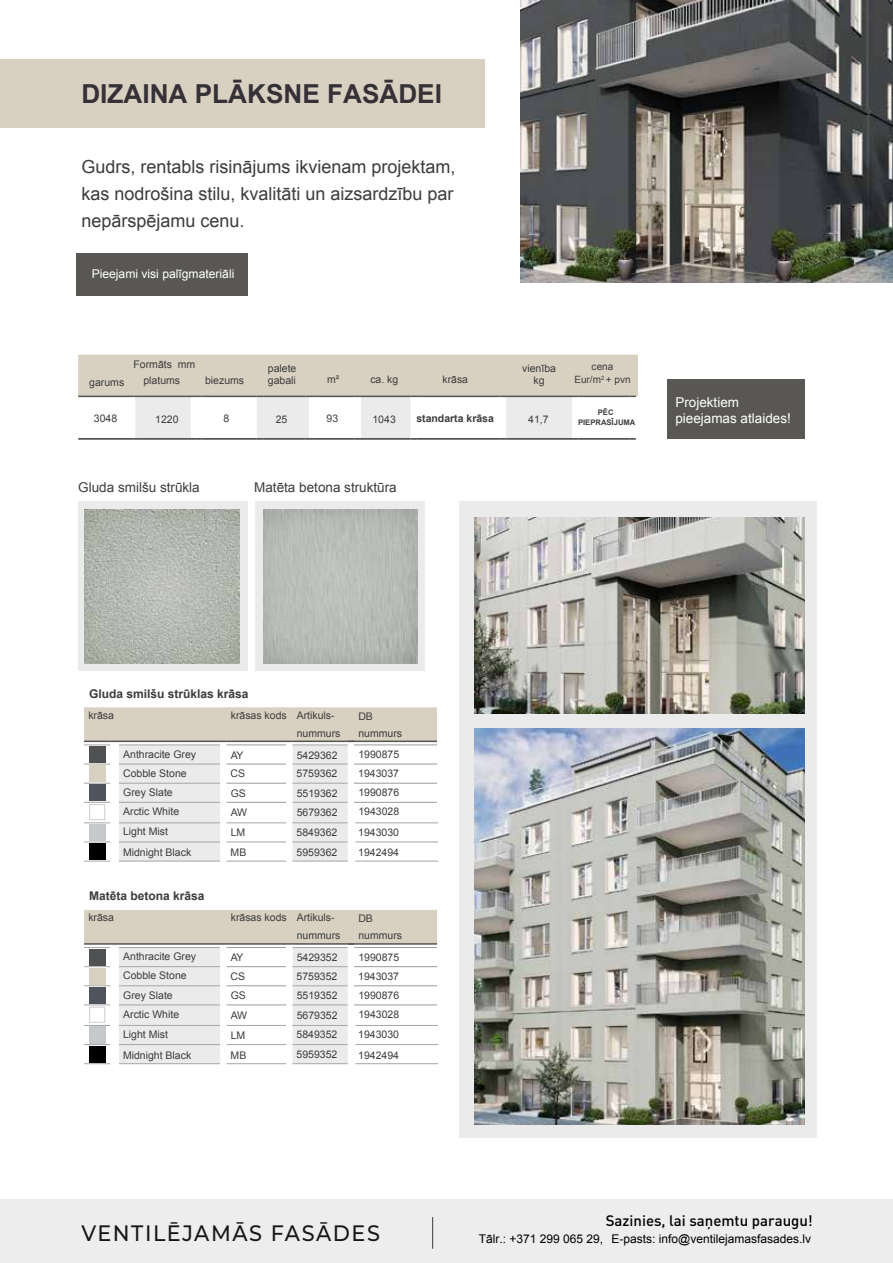
<style>
.page{position:relative;width:893px;height:1263px;background:#fff}
.page>*{position:absolute;margin:0;border:0;box-sizing:border-box;transform-origin:0 0}
.t1{font:700 26.25px "Arial";color:#353137}
.t2{font:500 22.2px "Montserrat";letter-spacing:.075em;color:#181716;scale:.93 1}
.t3{font:18px/27px "Arial";color:#3c3c3b;text-align:justify}
.t4{font:500 15px "DIN Pro";color:#000}
.t5{font:13.5px "Arial";color:#3c3c3b}
.t6{font:13.5px/16.2px "Arial";color:#fff}
.t7{font:12.15px "Arial";color:#fff}
.t8{font:12px "Arial";color:#000}
.t9{font:700 12px "Arial";color:#3c3c3b}
.t10{font:10.5px/12.6px "Arial";color:#3c3c3b}
.t11{font:700 10.5px "Arial";color:#3c3c3b}
.t12{font:10.35px "Arial";color:#3c3c3b}
.t13{font:10.05px/13.5px "Arial";color:#3c3c3b;text-align:center}
.t14{font:700 7.65px/9.1px "Arial";color:#3c3c3b;text-align:center}
</style>
<div class="page">
<div style="left:459px;top:501px;width:358px;height:637px;background:#ebebeb"></div>
<img style="left:474px;top:517px;width:331px;height:196px">
<svg style="left:78px;top:355px;width:560px;height:85px"></svg>
<hr style="left:506px;top:396px;width:66px;height:1px;background:#555454">
<hr style="left:361px;top:396px;width:49px;height:1px;background:#555454">
<hr style="left:312px;top:396px;width:43px;height:1px;background:#555454">
<hr style="left:263px;top:396px;width:43px;height:1px;background:#555454">
<hr style="left:202px;top:396px;width:55px;height:1px;background:#555454">
<hr style="left:140px;top:396px;width:55px;height:1px;background:#555454">
<hr style="left:78px;top:396px;width:56px;height:1px;background:#555454">
<hr style="left:355px;top:822px;width:83px;height:1px;background:#a6a6a5">
<hr style="left:355px;top:841px;width:83px;height:1px;background:#a6a6a5">
<hr style="left:355px;top:861px;width:83px;height:1px;background:#a6a6a5">
<svg style="left:84px;top:707px;width:353px;height:155px"></svg>
<img style="left:89px;top:765px;width:16px;height:17px">
<img style="left:89px;top:824px;width:16px;height:16px">
<img style="left:474px;top:729px;width:331px;height:396px">
<div style="left:78px;top:501px;width:170px;height:170px;background:#ebebeb"></div>
<div style="left:256px;top:501px;width:169px;height:170px;background:#ebebeb"></div>
<img style="left:85px;top:509px;width:154px;height:154px">
<img style="left:263px;top:509px;width:154px;height:154px">
<img style="left:89px;top:843px;width:16px;height:16px">
<hr style="left:355px;top:1025px;width:83px;height:1px;background:#a6a6a5">
<hr style="left:355px;top:1044px;width:83px;height:1px;background:#a6a6a5">
<hr style="left:355px;top:1063px;width:83px;height:1px;background:#a6a6a5">
<svg style="left:84px;top:910px;width:353px;height:155px"></svg>
<img style="left:89px;top:968px;width:16px;height:16px">
<img style="left:89px;top:1027px;width:16px;height:16px">
<img style="left:89px;top:1046px;width:16px;height:16px">
<div style="left:0;top:59px;width:485px;height:69px;background:#d8d1c2"></div>
<img style="left:520px;top:0;width:373px;height:283px">
<div style="left:76px;top:253px;width:172px;height:43px;background:#585754"></div>
<div style="left:0;top:1200px;width:893px;height:63px;background:#ededed"></div>
<hr style="left:432px;top:1217px;width:1px;height:32px;background:#3c3c3b">
<div style="left:667px;top:379px;width:137px;height:60px;background:#585754"></div>
<h1 class="t1" style="left:81px;top:77px;width:362px">DIZAINA PLĀKSNE FASĀDEI</h1>
<h3 class="t3" style="left:81px;top:153px;width:376px">Gudrs, rentabls risinājums ikvienam projektam, kas nodrošina stilu, kvalitāti un aizsardzību par nepārspējamu cenu.</h3>
<p class="t7" style="left:92px;top:266px;width:144px">Pieejami visi palīgmateriāli</p>
<p class="t10" style="left:134px;top:358px;width:63px">Formāts mm</p>
<p class="t10" style="left:522px;top:362px;width:35px">vienība</p>
<p class="t10" style="left:268px;top:362px;width:30px">palete gabali</p>
<p class="t12" style="left:443px;top:373px;width:27px">krāsa</p>
<p class="t10" style="left:89px;top:376px;width:37px">garums</p>
<p class="t10" style="left:143px;top:375px;width:38px">platums</p>
<p class="t10" style="left:205px;top:375px;width:41px">biezums</p>
<p class="t12" style="left:327px;top:373px;width:14px">m²</p>
<p class="t12" style="left:370px;top:373px;width:29px">ca. kg</p>
<p class="t10" style="left:533px;top:374px;width:13px">kg</p>
<p class="t11" style="left:416px;top:411px;width:79px">standarta krāsa</p>
<p class="t10" style="left:94px;top:412px;width:25px">3048</p>
<p class="t10" style="left:155px;top:413px;width:25px">1220</p>
<p class="t10" style="left:223px;top:412px;width:7px">8</p>
<p class="t10" style="left:276px;top:413px;width:13px">25</p>
<p class="t10" style="left:327px;top:412px;width:13px">93</p>
<p class="t10" style="left:372px;top:413px;width:25px">1043</p>
<p class="t10" style="left:528px;top:413px;width:22px">41,7</p>
<p class="t13" style="left:574px;top:359px;width:58px">cena<br>Eur/m<sup>2</sup> + pvn</p>
<p class="t14" style="left:578px;top:408px;width:59px">PĒC<br>PIEPRASĪJUMA</p>
<p class="t5" style="left:78px;top:479px;width:123px">Gluda smilšu strūkla</p>
<p class="t5" style="left:254px;top:479px;width:144px">Matēta betona struktūra</p>
<p class="t6" style="left:675px;top:394px;width:117px">Projektiem pieejamas atlaides!</p>
<p class="t9" style="left:89px;top:685px;width:161px">Gluda smilšu strūklas krāsa</p>
<p class="t10" style="left:88px;top:709px;width:27px">krāsa</p>
<p class="t10" style="left:231px;top:709px;width:105px">krāsas kods Artikuls-</p>
<p class="t10" style="left:358px;top:710px;width:16px">DB</p>
<p class="t10" style="left:297px;top:727px;width:45px">nummurs</p>
<p class="t10" style="left:358px;top:727px;width:45px">nummurs</p>
<p class="t10" style="left:123px;top:748px;width:74px">Anthracite Grey</p>
<p class="t10" style="left:231px;top:749px;width:14px">AY</p>
<p class="t10" style="left:297px;top:749px;width:42px">5429362</p>
<p class="t10" style="left:358px;top:748px;width:42px">1990875</p>
<p class="t10" style="left:231px;top:787px;width:17px">GS</p>
<p class="t10" style="left:297px;top:787px;width:42px">5519362</p>
<p class="t10" style="left:358px;top:786px;width:42px">1990876</p>
<p class="t10" style="left:123px;top:805px;width:58px">Arctic White</p>
<p class="t10" style="left:231px;top:806px;width:18px">AW</p>
<p class="t10" style="left:297px;top:806px;width:42px">5679362</p>
<p class="t10" style="left:358px;top:805px;width:42px">1943028</p>
<p class="t10" style="left:123px;top:767px;width:65px">Cobble Stone</p>
<p class="t10" style="left:231px;top:767px;width:16px">CS</p>
<p class="t10" style="left:297px;top:767px;width:42px">5759362</p>
<p class="t10" style="left:358px;top:767px;width:42px">1943037</p>
<p class="t10" style="left:123px;top:786px;width:51px">Grey Slate</p>
<p class="t10" style="left:123px;top:825px;width:46px">Light Mist</p>
<p class="t10" style="left:231px;top:826px;width:16px">LM</p>
<p class="t10" style="left:297px;top:826px;width:42px">5849362</p>
<p class="t10" style="left:358px;top:826px;width:42px">1943030</p>
<p class="t10" style="left:123px;top:846px;width:70px">Midnight Black</p>
<p class="t10" style="left:231px;top:846px;width:17px">MB</p>
<p class="t10" style="left:297px;top:846px;width:42px">5959362</p>
<p class="t10" style="left:358px;top:846px;width:42px">1942494</p>
<p class="t9" style="left:89px;top:888px;width:117px">Matēta betona krāsa</p>
<p class="t10" style="left:88px;top:911px;width:27px">krāsa</p>
<p class="t10" style="left:231px;top:911px;width:105px">krāsas kods Artikuls-</p>
<p class="t10" style="left:358px;top:912px;width:16px">DB</p>
<p class="t10" style="left:297px;top:929px;width:45px">nummurs</p>
<p class="t10" style="left:358px;top:929px;width:45px">nummurs</p>
<p class="t10" style="left:123px;top:950px;width:74px">Anthracite Grey</p>
<p class="t10" style="left:231px;top:951px;width:14px">AY</p>
<p class="t10" style="left:297px;top:951px;width:42px">5429352</p>
<p class="t10" style="left:358px;top:951px;width:42px">1990875</p>
<p class="t10" style="left:231px;top:989px;width:17px">GS</p>
<p class="t10" style="left:297px;top:989px;width:42px">5519352</p>
<p class="t10" style="left:358px;top:989px;width:42px">1990876</p>
<p class="t10" style="left:123px;top:1008px;width:58px">Arctic White</p>
<p class="t10" style="left:231px;top:1009px;width:18px">AW</p>
<p class="t10" style="left:297px;top:1009px;width:42px">5679352</p>
<p class="t10" style="left:358px;top:1008px;width:42px">1943028</p>
<p class="t10" style="left:123px;top:969px;width:65px">Cobble Stone</p>
<p class="t10" style="left:231px;top:970px;width:16px">CS</p>
<p class="t10" style="left:297px;top:970px;width:42px">5759352</p>
<p class="t10" style="left:358px;top:970px;width:42px">1943037</p>
<p class="t10" style="left:123px;top:989px;width:51px">Grey Slate</p>
<p class="t10" style="left:123px;top:1028px;width:46px">Light Mist</p>
<p class="t10" style="left:231px;top:1029px;width:16px">LM</p>
<p class="t10" style="left:297px;top:1028px;width:42px">5849352</p>
<p class="t10" style="left:358px;top:1028px;width:42px">1943030</p>
<p class="t10" style="left:123px;top:1049px;width:70px">Midnight Black</p>
<p class="t10" style="left:231px;top:1049px;width:17px">MB</p>
<p class="t10" style="left:297px;top:1048px;width:42px">5959352</p>
<p class="t10" style="left:358px;top:1049px;width:42px">1942494</p>
<h3 class="t4" style="left:606px;top:1208px;width:209px">Sazinies, lai saņemtu paraugu!</h3>
<h2 class="t2" style="left:81px;top:1218px;width:323px">VENTILĒJAMĀS FASĀDES</h2>
<p class="t8" style="left:479px;top:1231px;width:334px">Tālr.: +371 299 065 29, E-pasts: info@ventilejamasfasades.lv</p>
</div>
